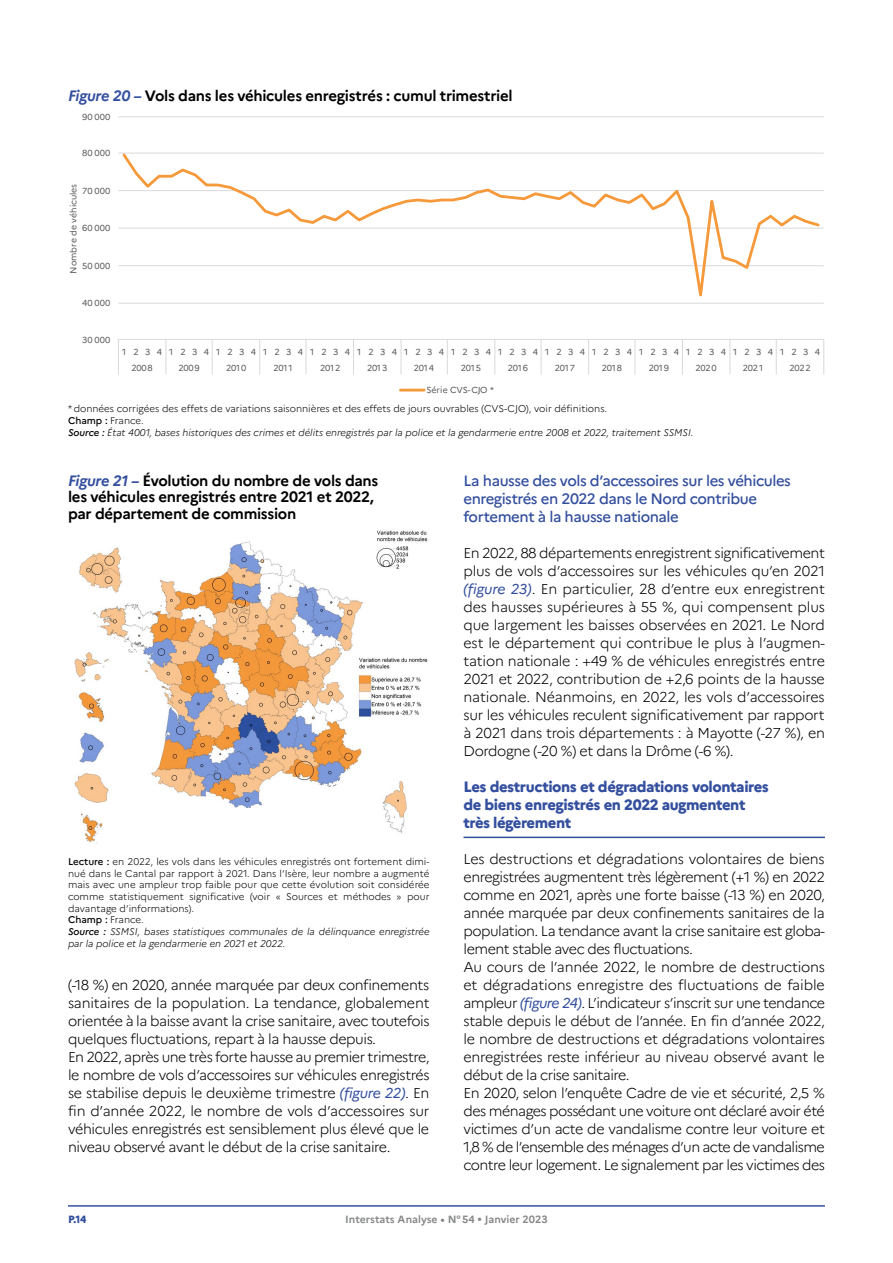
<style>
.page{position:relative;width:893px;height:1263px;background:#fff}
.page>*{position:absolute;margin:0;border:0;box-sizing:border-box;transform-origin:0 0}
.t1{font:700 15px/16.5px "Marianne";letter-spacing:-.02em;color:#000}
.t2{font:500 15px/18px "Marianne";letter-spacing:-.03em;color:#334f9e}
.t3{font:800 15px/18px "Marianne";letter-spacing:-.03em;color:#334f9e}
.t4{font:300 14.25px/18px "Marianne";letter-spacing:-.03em;color:#000}
.t5{font:700 10.5px "Marianne";color:#878988}
.t6{font:800 10.5px "Marianne";color:#334f9e}
.t7{font:300 9.75px/11.7px "Marianne";color:#000}
.t8{font:italic 300 9.75px/11.7px "Marianne";color:#000}
.t9{font:8.7px "Marianne";letter-spacing:.11em;color:#595959}
.t10{font:8.7px/16.2px "Marianne";letter-spacing:.74em;color:#595959}
.t11{font:8.7px "Marianne";color:#595959}
.t12{font:8.7px "Marianne";letter-spacing:-.02em;color:#595959}
.s1{font-style:italic;color:#334f9e}
.s2{font-style:normal}
.s3{font-weight:500;font-style:normal}
.s4{font-weight:500}
.s5{font-weight:500;font-style:italic}
.s6{font-style:italic}
.s7{font-weight:400;font-style:italic;color:#334f9e}
</style>
<div class="page">
<hr style="left:68px;top:1205px;width:757px;height:2px;background:#334f9e">
<hr style="left:463px;top:837px;width:362px;height:1px;background:#334f9e">
<img style="left:74px;top:530px;width:354px;height:314px">
<hr style="left:118px;top:303px;width:706px;height:1px;background:#d9d9d9">
<hr style="left:118px;top:265px;width:706px;height:1px;background:#d9d9d9">
<hr style="left:118px;top:228px;width:706px;height:1px;background:#d9d9d9">
<hr style="left:118px;top:190px;width:706px;height:1px;background:#d9d9d9">
<hr style="left:118px;top:153px;width:706px;height:1px;background:#d9d9d9">
<hr style="left:118px;top:116px;width:706px;height:1px;background:#d9d9d9">
<hr style="left:118px;top:339px;width:706px;height:1px;background:#d9d9d9">
<svg style="left:118px;top:340px;width:1px;height:34px"></svg>
<svg style="left:165px;top:340px;width:1px;height:34px"></svg>
<svg style="left:212px;top:340px;width:1px;height:34px"></svg>
<svg style="left:259px;top:340px;width:1px;height:34px"></svg>
<svg style="left:305px;top:340px;width:1px;height:34px"></svg>
<svg style="left:353px;top:340px;width:1px;height:34px"></svg>
<svg style="left:401px;top:340px;width:1px;height:34px"></svg>
<svg style="left:447px;top:340px;width:1px;height:34px"></svg>
<svg style="left:494px;top:340px;width:1px;height:34px"></svg>
<svg style="left:541px;top:340px;width:1px;height:34px"></svg>
<svg style="left:588px;top:340px;width:1px;height:34px"></svg>
<svg style="left:634px;top:340px;width:1px;height:34px"></svg>
<svg style="left:682px;top:340px;width:1px;height:34px"></svg>
<svg style="left:729px;top:340px;width:1px;height:34px"></svg>
<svg style="left:776px;top:340px;width:1px;height:34px"></svg>
<svg style="left:823px;top:340px;width:1px;height:34px"></svg>
<svg style="left:120px;top:152px;width:702px;height:152px"></svg>
<hr style="left:400px;top:389px;width:24px;height:2px;background:#f5993b">
<p class="t1" style="left:68px;top:88px;width:446px"><span class="s1">Figure 20 –</span> Vols dans les véhicules enregistrés : cumul trimestriel</p>
<p class="t9" style="left:82px;top:112px;width:30px">90 000</p>
<p class="t9" style="left:82px;top:148px;width:30px">80 000</p>
<p class="t11" style="left:68px;top:274px;width:92px;rotate:-90deg">Nombre de véhicules</p>
<p class="t9" style="left:82px;top:185px;width:30px">70 000</p>
<p class="t9" style="left:82px;top:223px;width:30px">60 000</p>
<p class="t9" style="left:82px;top:260px;width:30px">50 000</p>
<p class="t9" style="left:82px;top:298px;width:30px">40 000</p>
<p class="t9" style="left:82px;top:334px;width:30px">30 000</p>
<p class="t10" style="left:131px;top:344px;width:690px;text-indent:-9px">123412341234123412341234123412341234123412341234123412341234<br>2008</p>
<p class="t9" style="left:178px;top:363px;width:23px">2009</p>
<p class="t9" style="left:226px;top:363px;width:22px">2010</p>
<p class="t9" style="left:274px;top:363px;width:21px">2011</p>
<p class="t9" style="left:320px;top:363px;width:22px">2012</p>
<p class="t9" style="left:367px;top:363px;width:22px">2013</p>
<p class="t9" style="left:414px;top:363px;width:22px">2014</p>
<p class="t9" style="left:461px;top:363px;width:22px">2015</p>
<p class="t9" style="left:508px;top:363px;width:22px">2016</p>
<p class="t9" style="left:555px;top:363px;width:22px">2017</p>
<p class="t9" style="left:602px;top:363px;width:22px">2018</p>
<p class="t9" style="left:649px;top:363px;width:22px">2019</p>
<p class="t9" style="left:695px;top:363px;width:23px">2020</p>
<p class="t9" style="left:743px;top:363px;width:22px">2021</p>
<p class="t9" style="left:789px;top:363px;width:23px">2022</p>
<p class="t12" style="left:426px;top:384px;width:69px">Série CVS-CJO *</p>
<p class="t8" style="left:68px;top:403px;width:627px"><span class="s2">* données corrigées des effets de variations saisonnières et des effets de jours ouvrables (CVS-CJO), voir définitions.<br></span><span class="s3">Champ :</span> <span class="s2">France.<br></span><span class="s4">Source :</span> État 4001, bases historiques des crimes et délits enregistrés par la police et la gendarmerie entre 2008 et 2022, traitement SSMSI.</p>
<p class="t1" style="left:68px;top:472px;width:312px"><span class="s1">Figure 21 –</span> Évolution du nombre de vols dans les véhicules enregistrés entre 2021 et 2022, par département de commission</p>
<p class="t7" style="left:68px;top:855px;width:363px"><span class="s4">Lecture :</span> en 2022, les vols dans les véhicules enregistrés ont fortement dimi&shy;nué dans le Cantal par rapport à 2021. Dans l’Isère, leur nombre a augmenté mais avec une ampleur trop faible pour que cette évolution soit considérée comme statistiquement significative (voir « Sources et méthodes » pour davantage d’informations).<br><span class="s4">Champ :</span> France.<br><span class="s5">Source :</span> <span class="s6">SSMSI, bases statistiques communales de la délinquance enregistrée par la police et la gendarmerie en 2021 et 2022.</span></p>
<p class="t4" style="left:68px;top:976px;width:363px">(-18 %) en 2020, année marquée par deux confinements sanitaires de la population. La tendance, globalement orientée à la baisse avant la crise sanitaire, avec toutefois quelques fluctuations, repart à la hausse depuis.<br>En 2022, après une très forte hausse au premier trimestre, le nombre de vols d’accessoires sur véhicules enregistrés se stabilise depuis le deuxième trimestre <span class="s7">(figure 22)</span>. En fin d’année 2022, le nombre de vols d’accessoires sur véhicules enregistrés est sensiblement plus élevé que le niveau observé avant le début de la crise sanitaire.</p>
<p class="t2" style="left:463px;top:472px;width:329px">La hausse des vols d’accessoires sur les véhicules enregistrés en 2022 dans le Nord contribue fortement à la hausse nationale</p>
<p class="t4" style="left:463px;top:544px;width:363px;text-align:justify">En 2022, 88 départements enregistrent significativement plus de vols d’accessoires sur les véhicules qu’en 2021 <span class="s7">(figure 23)</span>. En particulier, 28 d’entre eux enregistrent des hausses supérieures à 55 %, qui compensent plus que largement les baisses observées en 2021. Le Nord est le département qui contribue le plus à l’augmen&shy;tation nationale : +49 % de véhicules enregistrés entre 2021 et 2022, contribution de +2,6 points de la hausse nationale. Néanmoins, en 2022, les vols d’accessoires sur les véhicules reculent significativement par rapport à 2021 dans trois départements : à Mayotte (-27 %), en Dordogne (-20 %) et dans la Drôme (-6 %).</p>
<p class="t3" style="left:463px;top:778px;width:307px">Les destructions et dégradations volontaires de biens enregistrés en 2022 augmentent très légèrement</p>
<p class="t4" style="left:463px;top:850px;width:363px">Les destructions et dégradations volontaires de biens enregistrées augmentent très légèrement (+1 %) en 2022 comme en 2021, après une forte baisse (-13 %) en 2020, année marquée par deux confinements sanitaires de la population. La tendance avant la crise sanitaire est globa&shy;lement stable avec des fluctuations.<br>Au cours de l’année 2022, le nombre de destructions et dégradations enregistre des fluctuations de faible ampleur <span class="s7">(figure 24)</span>. L’indicateur s’inscrit sur une tendance stable depuis le début de l’année. En fin d’année 2022, le nombre de destructions et dégradations volontaires enregistrées reste inférieur au niveau observé avant le début de la crise sanitaire.<br>En 2020, selon l’enquête Cadre de vie et sécurité, 2,5 % des ménages possédant une voiture ont déclaré avoir été victimes d’un acte de vandalisme contre leur voiture et 1,8 % de l’ensemble des ménages d’un acte de vandalisme contre leur logement. Le signalement par les victimes des</p>
<p class="t6" style="left:68px;top:1212px;width:20px">P.14</p>
<p class="t5" style="left:345px;top:1212px;width:204px">Interstats Analyse • n°54 • Janvier 2023</p>
</div>
